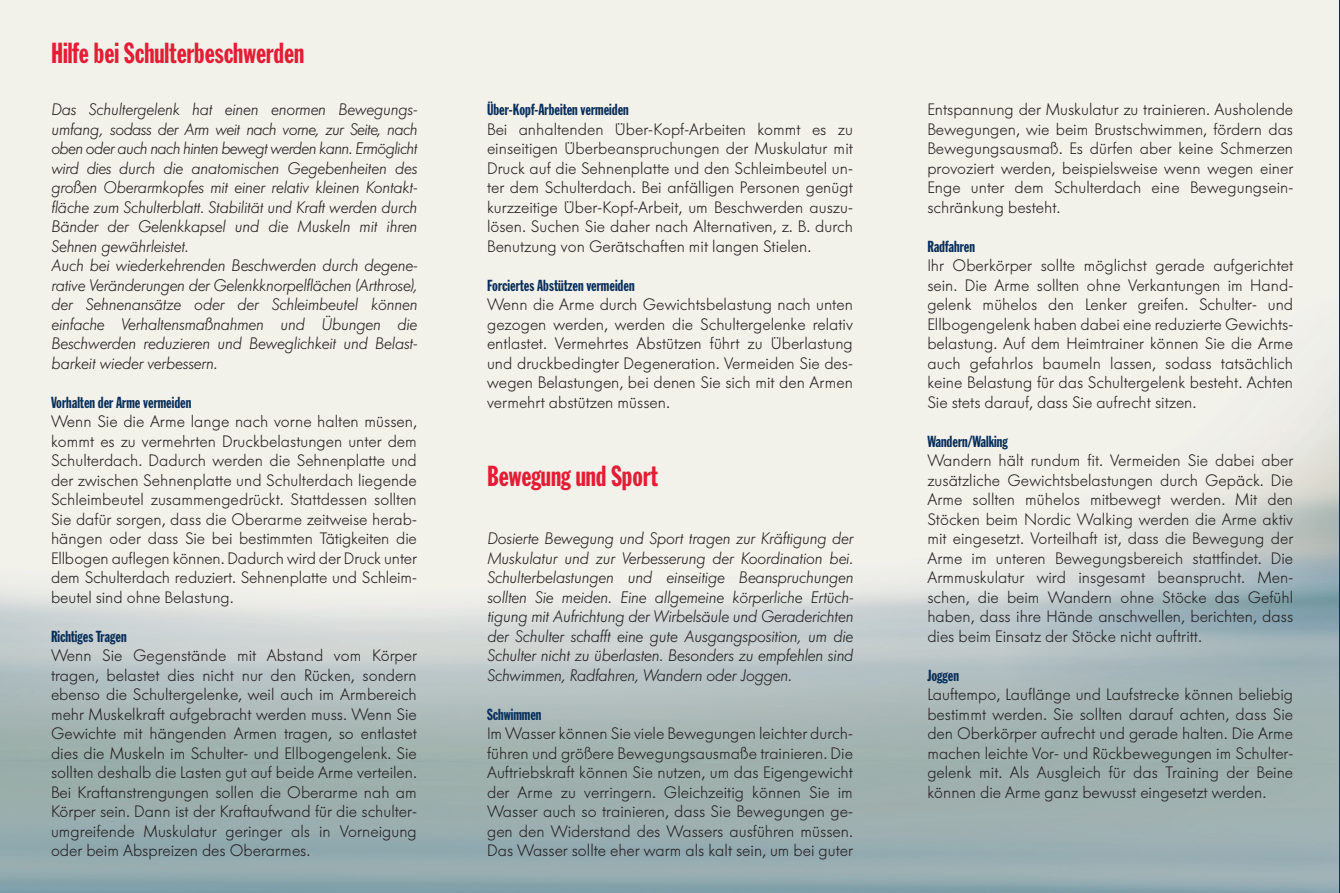
<style>
.page{position:relative;width:1340px;height:893px;background:#fff}
.page>*{position:absolute;margin:0;border:0;box-sizing:border-box;transform-origin:0 0}
.t1{font:28.5px "Franklin Gothic Extra Cond";color:#e41d35}
.t2{font:300 16.5px/19.5px "Futura BQ";color:#231f20;text-align:justify}
.t3{font:italic 300 16.5px/19.5px "Futura BQ";letter-spacing:.005em;color:#231f20}
.t4{font:15.75px "Franklin Gothic Extra Cond";color:#082e5a}
</style>
<div class="page">
<p class="t1" style="left:51px;top:37px;width:255px">Hilfe bei Schulterbeschwerden</p>
<p class="t3" style="left:51px;top:100px;width:368px">Das Schultergelenk hat einen enormen Bewegungs&shy;umfang, sodass der Arm weit nach vorne, zur Seite, nach oben oder auch nach hinten bewegt werden kann. Ermöglicht wird dies durch die anatomischen Gegebenheiten des großen Oberarmkopfes mit einer relativ kleinen Kontakt&shy;fläche zum Schulterblatt. Stabilität und Kraft werden durch Bänder der Gelenkkapsel und die Muskeln mit ihren Sehnen gewährleistet.<br>Auch bei wiederkehrenden Beschwerden durch degene&shy;rative Veränderungen der Gelenkknorpelflächen (Arthrose), der Sehnenansätze oder der Schleimbeutel können einfache Verhaltensmaßnahmen und Übungen die Beschwerden reduzieren und Beweglichkeit und Belast&shy;barkeit wieder verbessern.</p>
<p class="t4" style="left:51px;top:394px;width:142px">Vorhalten der Arme vermeiden</p>
<p class="t2" style="left:51px;top:412px;width:367px">Wenn Sie die Arme lange nach vorne halten müssen, kommt es zu vermehrten Druckbelastungen unter dem Schulterdach. Dadurch werden die Sehnenplatte und der zwischen Sehnenplatte und Schulterdach liegende Schleimbeutel zusammengedrückt. Stattdessen sollten Sie dafür sorgen, dass die Oberarme zeitweise herab&shy;hängen oder dass Sie bei bestimmten Tätigkeiten die Ellbogen auflegen können. Dadurch wird der Druck unter dem Schulterdach reduziert. Sehnenplatte und Schleim&shy;beutel sind ohne Belastung.</p>
<p class="t4" style="left:51px;top:628px;width:77px">Richtiges Tragen</p>
<p class="t2" style="left:51px;top:646px;width:367px">Wenn Sie Gegenstände mit Abstand vom Körper tragen, belastet dies nicht nur den Rücken, sondern ebenso die Schultergelenke, weil auch im Armbereich mehr Muskelkraft aufgebracht werden muss. Wenn Sie Gewichte mit hängenden Armen tragen, so entlastet dies die Muskeln im Schulter- und Ellbogengelenk. Sie sollten deshalb die Lasten gut auf beide Arme verteilen.<br>Bei Kraftanstrengungen sollen die Oberarme nah am Körper sein. Dann ist der Kraftaufwand für die schulter&shy;umgreifende Muskulatur geringer als in Vorneigung oder beim Abspreizen des Oberarmes.</p>
<p class="t4" style="left:487px;top:101px;width:143px">Über-Kopf-Arbeiten vermeiden</p>
<p class="t2" style="left:487px;top:119px;width:367px">Bei anhaltenden Über-Kopf-Arbeiten kommt es zu einseitigen Überbeanspruchungen der Muskulatur mit Druck auf die Sehnenplatte und den Schleimbeutel un&shy;ter dem Schulterdach. Bei anfälligen Personen genügt kurzzeitige Über-Kopf-Arbeit, um Beschwerden auszu&shy;lösen. Suchen Sie daher nach Alternativen, z. B. durch Benutzung von Gerätschaften mit langen Stielen.</p>
<p class="t4" style="left:487px;top:277px;width:149px">Forciertes Abstützen vermeiden</p>
<p class="t2" style="left:487px;top:295px;width:367px">Wenn die Arme durch Gewichtsbelastung nach unten gezogen werden, werden die Schultergelenke relativ entlastet. Vermehrtes Abstützen führt zu Überlastung und druckbedingter Degeneration. Vermeiden Sie des&shy;wegen Belastungen, bei denen Sie sich mit den Armen vermehrt abstützen müssen.</p>
<p class="t1" style="left:487px;top:460px;width:172px">Bewegung und Sport</p>
<p class="t3" style="left:487px;top:529px;width:367px;text-align:justify">Dosierte Bewegung und Sport tragen zur Kräftigung der Muskulatur und zur Verbesserung der Koordination bei.<br>Schulterbelastungen und einseitige Beanspruchungen sollten Sie meiden. Eine allgemeine körperliche Ertüch&shy;tigung mit Aufrichtung der Wirbelsäule und Geraderichten der Schulter schafft eine gute Ausgangsposition, um die Schulter nicht zu überlasten. Besonders zu empfehlen sind Schwimmen, Radfahren, Wandern oder Joggen.</p>
<p class="t4" style="left:487px;top:706px;width:56px">Schwimmen</p>
<p class="t2" style="left:487px;top:724px;width:367px">Im Wasser können Sie viele Bewegungen leichter durch&shy;führen und größere Bewegungsausmaße trainieren. Die Auftriebskraft können Sie nutzen, um das Eigengewicht der Arme zu verringern. Gleichzeitig können Sie im Wasser auch so trainieren, dass Sie Bewegungen ge&shy;gen den Widerstand des Wassers ausführen müssen.<br>Das Wasser sollte eher warm als kalt sein, um bei guter</p>
<p class="t2" style="left:927px;top:100px;width:367px">Entspannung der Muskulatur zu trainieren. Ausholende Bewegungen, wie beim Brustschwimmen, fördern das Bewegungsausmaß. Es dürfen aber keine Schmerzen provoziert werden, beispielsweise wenn wegen einer Enge unter dem Schulterdach eine Bewegungsein&shy;schränkung besteht.</p>
<p class="t4" style="left:927px;top:238px;width:49px">Radfahren</p>
<p class="t2" style="left:927px;top:256px;width:367px">Ihr Oberkörper sollte möglichst gerade aufgerichtet sein. Die Arme sollten ohne Verkantungen im Hand&shy;gelenk mühelos den Lenker greifen. Schulter- und Ellbogengelenk haben dabei eine reduzierte Gewichts&shy;belastung. Auf dem Heimtrainer können Sie die Arme auch gefahrlos baumeln lassen, sodass tatsächlich keine Belastung für das Schultergelenk besteht. Achten Sie stets darauf, dass Sie aufrecht sitzen.</p>
<p class="t4" style="left:927px;top:433px;width:82px">Wandern/Walking</p>
<p class="t2" style="left:927px;top:451px;width:367px">Wandern hält rundum fit. Vermeiden Sie dabei aber zusätzliche Gewichtsbelastungen durch Gepäck. Die Arme sollten mühelos mitbewegt werden. Mit den Stöcken beim Nordic Walking werden die Arme aktiv mit eingesetzt. Vorteilhaft ist, dass die Bewegung der Arme im unteren Bewegungsbereich stattfindet. Die Armmuskulatur wird insgesamt beansprucht. Men&shy;schen, die beim Wandern ohne Stöcke das Gefühl haben, dass ihre Hände anschwellen, berichten, dass dies beim Einsatz der Stöcke nicht auftritt.</p>
<p class="t4" style="left:927px;top:667px;width:33px">Joggen</p>
<p class="t2" style="left:927px;top:685px;width:367px">Lauftempo, Lauflänge und Laufstrecke können beliebig bestimmt werden. Sie sollten darauf achten, dass Sie den Oberkörper aufrecht und gerade halten. Die Arme machen leichte Vor- und Rückbewegungen im Schulter&shy;gelenk mit. Als Ausgleich für das Training der Beine können die Arme ganz bewusst eingesetzt werden.</p>
</div>
